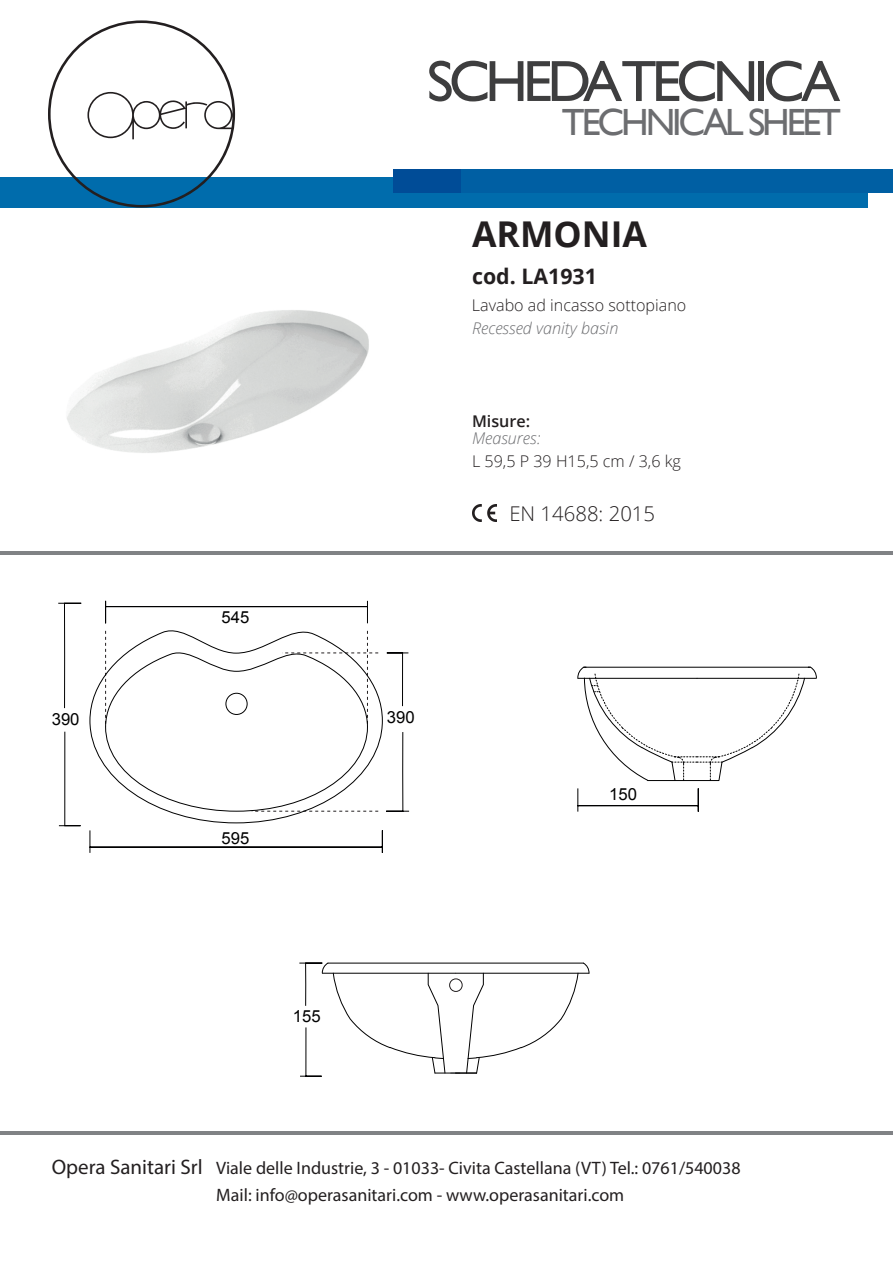
<style>
.page{position:relative;width:893px;height:1263px;background:#fff}
.page>*{position:absolute;margin:0;border:0;box-sizing:border-box;transform-origin:0 0}
.t1{font:58.35px "Gill Sans";letter-spacing:-.085em;color:#3e3e3f}
.t2{font:37.95px "Gill Sans";letter-spacing:-.085em;color:#6c6d70}
.t3{font:700 35.55px "Open Sans";color:#231f20}
.t4{font:700 21.3px "Open Sans";color:#231f20}
.t5{font:21px "Myriad Pro";color:#231f20}
.t6{font:300 20.4px "Open Sans";color:#231f20}
.t7{font:18px/27px "Myriad Pro";color:#231f20}
.t8{font:16.65px "Arial";color:#000001}
.t9{font:300 16.2px "Open Sans";color:#231f20}
.t10{font:italic 300 16.2px "Open Sans";color:#6c6d70}
.t11{font:600 16.2px "Open Sans";color:#231f20}
</style>
<div class="page">
<div style="left:0;top:177px;width:868px;height:31px;background:#006cac"></div>
<div style="left:393px;top:169px;width:500px;height:24px;background:#005fa3"></div>
<div style="left:393px;top:169px;width:67px;height:24px;background:#004c97"></div>
<hr style="left:0;top:1131px;width:893px;height:3px;background:#808285">
<hr style="left:0;top:551px;width:893px;height:3px;background:#808285">
<svg style="left:48px;top:20px;width:187px;height:188px"></svg>
<svg style="left:577px;top:788px;width:122px;height:24px"></svg>
<svg style="left:577px;top:666px;width:240px;height:115px"></svg>
<hr style="left:586px;top:667px;width:222px;height:1px;background:#000001">
<svg style="left:299px;top:962px;width:291px;height:114px"></svg>
<hr style="left:456px;top:973px;width:133px;height:1px;background:#000001">
<hr style="left:328px;top:963px;width:255px;height:1px;background:#000001">
<div style="left:449px;top:979px;width:13px;height:13px;border:1px solid #231f20;border-radius:50%"></div>
<svg style="left:58px;top:603px;width:24px;height:105px"></svg>
<svg style="left:59px;top:731px;width:22px;height:95px"></svg>
<svg style="left:90px;top:830px;width:293px;height:23px"></svg>
<svg style="left:105px;top:600px;width:263px;height:23px"></svg>
<svg style="left:386px;top:732px;width:23px;height:79px"></svg>
<svg style="left:386px;top:652px;width:23px;height:54px"></svg>
<svg style="left:89px;top:623px;width:294px;height:201px"></svg>
<svg style="left:105px;top:631px;width:273px;height:181px"></svg>
<div style="left:226px;top:693px;width:21px;height:22px;border:1px solid #000001;border-radius:50%"></div>
<img style="left:67px;top:310px;width:302px;height:143px">
<div style="left:606px;top:909px;width:102px;height:102px;border:8px solid #231f20;border-radius:50%"></div>
<div style="left:612px;top:942px;width:92px;height:14px;background:#fff"></div>
<img style="left:472px;top:504px;width:24px;height:18px">
<h1 class="t1" style="left:427px;top:47px;width:415px">SCHEDA TECNICA</h1>
<h2 class="t2" style="left:562px;top:100px;width:281px">TECHNICAL SHEET</h2>
<h3 class="t3" style="left:472px;top:209px;width:177px">ARMONIA</h3>
<p class="t4" style="left:472px;top:261px;width:126px">cod. LA1931</p>
<p class="t9" style="left:472px;top:294px;width:216px">Lavabo ad incasso sottopiano</p>
<p class="t10" style="left:472px;top:316px;width:148px">Recessed vanity basin</p>
<p class="t8" style="left:221px;top:606px;width:29px">545</p>
<p class="t8" style="left:52px;top:708px;width:29px">390</p>
<p class="t8" style="left:387px;top:706px;width:29px">390</p>
<p class="t8" style="left:221px;top:827px;width:29px">595</p>
<p class="t11" style="left:472px;top:410px;width:60px">Misure:</p>
<p class="t10" style="left:472px;top:427px;width:70px">Measures:</p>
<p class="t9" style="left:472px;top:450px;width:211px">L 59,5 P 39 H15,5 cm / 3,6 kg</p>
<p class="t6" style="left:509px;top:499px;width:147px">EN 14688: 2015</p>
<p class="t8" style="left:609px;top:783px;width:29px">150</p>
<p class="t8" style="left:293px;top:1005px;width:29px">155</p>
<p class="t5" style="left:52px;top:1154px;width:153px">Opera Sanitari Srl</p>
<p class="t7" style="left:216px;top:1154px;width:526px">Viale delle Industrie, 3 - 01033- Civita Castellana (VT) Tel.: 0761/540038<br>Mail: info@operasanitari.com - www.operasanitari.com</p>
</div>
